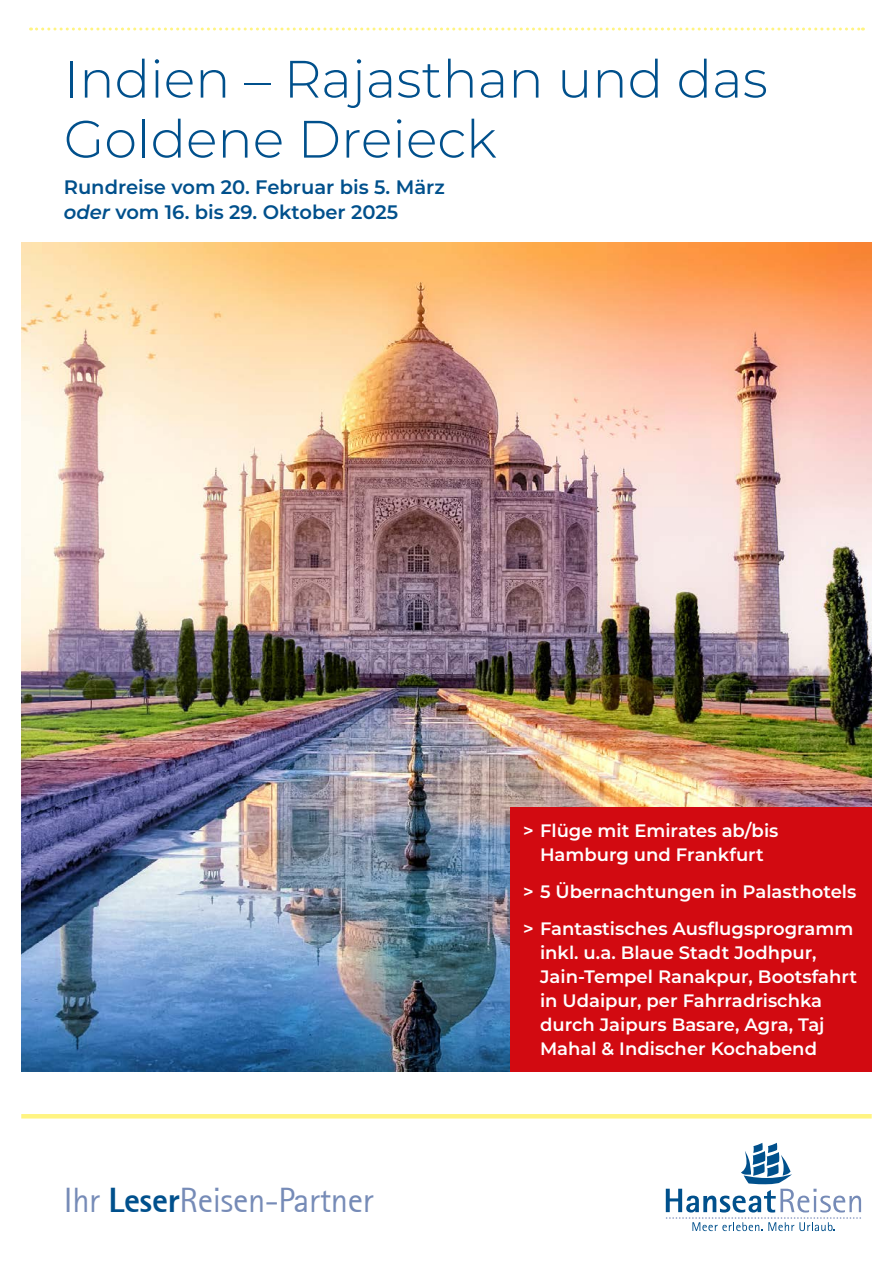
<style>
.page{position:relative;width:893px;height:1263px;background:#fff}
.page>*{position:absolute;margin:0;border:0;box-sizing:border-box;transform-origin:0 0}
.t1{font:300 52.5px/60px "Montserrat";color:#00508c}
.t2{font:34.5px "Rotis Sans Serif";letter-spacing:-.01em;color:#768bb7}
.t3{font:600 19.5px/25.5px "Montserrat";color:#00508c}
.t4{font:600 18px/24px "Montserrat";color:#fff}
.s1{font-style:italic}
.s2{font-weight:800;color:#00508c}
</style>
<div class="page">
<svg style="left:31px;top:28px;width:832px;height:3px"></svg>
<hr style="left:21px;top:1114px;width:851px;height:4px;background:#fff482">
<svg style="left:666px;top:1143px;width:195px;height:88px"></svg>
<img style="left:21px;top:242px;width:851px;height:829px">
<div style="left:510px;top:807px;width:362px;height:264px;background:#d20a11"></div>
<h1 class="t1" style="left:64px;top:47px;width:705px">Indien – Rajasthan und das<br>Goldene Dreieck</h1>
<p class="t3" style="left:64px;top:173px;width:382px">Rundreise vom 20. Februar bis 5. März <span class="s1">oder</span> vom 16. bis 29. Oktober 2025</p>
<h2 class="t2" style="left:64px;top:1180px;width:311px">Ihr <span class="s2">Leser</span>Reisen-Partner</h2>
<p class="t4" style="left:523px;top:818px;width:257px;text-align:center">&gt; Flüge mit Emirates ab/bis<br>Hamburg und Frankfurt</p>
<p class="t4" style="left:523px;top:872px;width:335px;line-height:36.8px">&gt; 5 Übernachtungen in Palasthotels &gt; Fantastisches Ausflugsprogramm</p>
<p class="t4" style="left:540px;top:939px;width:318px">inkl. u.a. Blaue Stadt Jodhpur,<br>Jain-Tempel Ranakpur, Bootsfahrt in Udaipur, per Fahrradrischka durch Jaipurs Basare, Agra, Taj<br>Mahal &amp; Indischer Kochabend</p>
</div>
